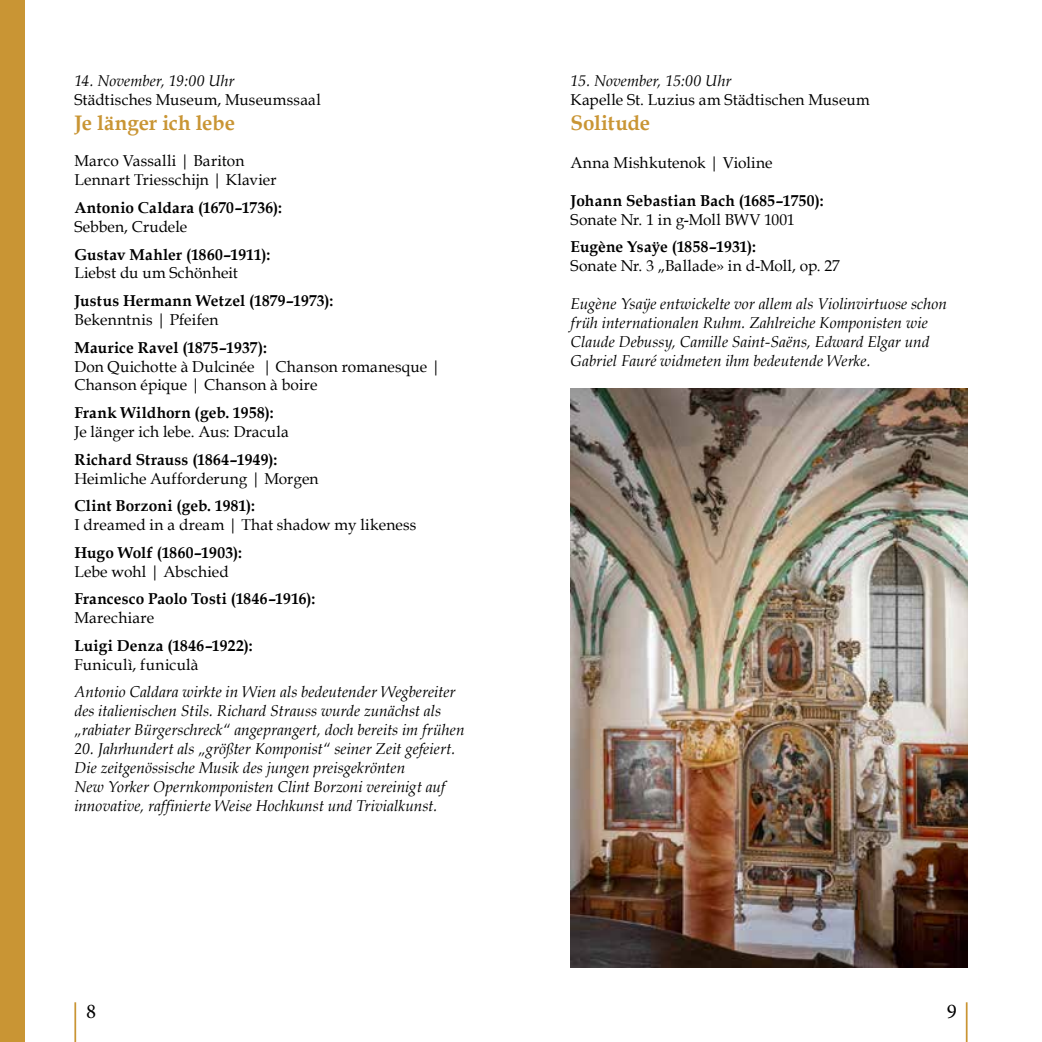
<style>
.page{position:relative;width:1042px;height:1042px;background:#fff}
.page>*{position:absolute;margin:0;border:0;box-sizing:border-box;transform-origin:0 0}
.t1{font:700 21px "Book Antiqua";letter-spacing:-.005em;color:#c99534}
.t2{font:21px "Minion Pro";color:#000}
.t3{font:italic 15.75px/18.9px "Book Antiqua";color:#000}
.t4{font:15.75px/18.9px "Book Antiqua";letter-spacing:.01em;color:#000}
.t5{font:700 15.75px "Book Antiqua";letter-spacing:.01em;color:#000}
</style>
<div class="page">
<hr style="left:74px;top:1002px;width:2px;height:40px;background:#c99534">
<hr style="left:966px;top:1002px;width:1px;height:40px;background:#c99534">
<div style="left:0;top:0;width:25px;height:1042px;background:#c99534"></div>
<img style="left:570px;top:388px;width:397px;height:579px">
<p class="t3" style="left:74px;top:71px;width:162px">14. November, 19:00 Uhr</p>
<p class="t4" style="left:74px;top:90px;width:248px">Städtisches Museum, Museumssaal</p>
<h1 class="t1" style="left:74px;top:108px;width:162px">Je länger ich lebe</h1>
<p class="t4" style="left:74px;top:151px;width:204px">Marco Vassalli | Bariton<br>Lennart Triesschijn | Klavier</p>
<p class="t5" style="left:74px;top:197px;width:209px">Antonio Caldara (1670–1736):</p>
<p class="t4" style="left:74px;top:217px;width:114px">Sebben, Crudele</p>
<p class="t5" style="left:74px;top:243px;width:197px">Gustav Mahler (1860–1911):</p>
<p class="t4" style="left:74px;top:263px;width:165px">Liebst du um Schönheit</p>
<p class="t5" style="left:74px;top:290px;width:260px">Justus Hermann Wetzel (1879–1973):</p>
<p class="t4" style="left:74px;top:310px;width:145px">Bekenntnis | Pfeifen</p>
<p class="t5" style="left:74px;top:336px;width:194px">Maurice Ravel (1875–1937):</p>
<p class="t4" style="left:74px;top:356px;width:367px">Don Quichotte à Dulcinée | Chanson romanesque |<br>Chanson épique | Chanson à boire</p>
<p class="t5" style="left:74px;top:402px;width:201px">Frank Wildhorn (geb. 1958):</p>
<p class="t4" style="left:74px;top:422px;width:216px">Je länger ich lebe. Aus: Dracula</p>
<p class="t5" style="left:74px;top:448px;width:204px">Richard Strauss (1864–1949):</p>
<p class="t4" style="left:74px;top:468px;width:246px">Heimliche Aufforderung | Morgen</p>
<p class="t5" style="left:74px;top:495px;width:182px">Clint Borzoni (geb. 1981):</p>
<p class="t4" style="left:74px;top:515px;width:343px">I dreamed in a dream | That shadow my likeness</p>
<p class="t5" style="left:74px;top:542px;width:169px">Hugo Wolf (1860–1903):</p>
<p class="t4" style="left:74px;top:561px;width:156px">Lebe wohl | Abschied</p>
<p class="t5" style="left:74px;top:588px;width:242px">Francesco Paolo Tosti (1846–1916):</p>
<p class="t4" style="left:74px;top:608px;width:81px">Marechiare</p>
<p class="t5" style="left:74px;top:635px;width:180px">Luigi Denza (1846–1922):</p>
<p class="t4" style="left:74px;top:654px;width:126px">Funiculì, funiculà</p>
<p class="t3" style="left:74px;top:682px;width:392px">Antonio Caldara wirkte in Wien als bedeutender Wegbereiter des italienischen Stils. Richard Strauss wurde zunächst als „rabiater Bürgerschreck“ angeprangert, doch bereits im frühen</p>
<p class="t3" style="left:74px;top:739px;width:382px">20. Jahrhundert als „größter Komponist“ seiner Zeit gefeiert.<br>Die zeitgenössische Musik des jungen preisgekrönten<br>New Yorker Opernkomponisten Clint Borzoni vereinigt auf innovative, raffinierte Weise Hochkunst und Trivialkunst.</p>
<p class="t3" style="left:570px;top:71px;width:162px">15. November, 15:00 Uhr</p>
<p class="t4" style="left:570px;top:90px;width:301px">Kapelle St. Luzius am Städtischen Museum</p>
<h1 class="t1" style="left:570px;top:109px;width:81px">Solitude</h1>
<p class="t4" style="left:570px;top:153px;width:203px">Anna Mishkutenok | Violine</p>
<p class="t5" style="left:570px;top:189px;width:254px">Johann Sebastian Bach (1685–1750):</p>
<p class="t4" style="left:570px;top:209px;width:226px">Sonate Nr. 1 in g-Moll BWV 1001</p>
<p class="t5" style="left:570px;top:236px;width:187px">Eugène Ysaÿe (1858–1931):</p>
<p class="t4" style="left:570px;top:256px;width:271px">Sonate Nr. 3 „Ballade» in d-Moll, op. 27</p>
<p class="t3" style="left:570px;top:294px;width:378px">Eugène Ysaÿe entwickelte vor allem als Violinvirtuose schon früh internationalen Ruhm. Zahlreiche Komponisten wie Claude Debussy, Camille Saint-Saëns, Edward Elgar und Gabriel Fauré widmeten ihm bedeutende Werke.</p>
<h1 class="t2" style="left:86px;top:997px;width:12px">8</h1>
<h1 class="t2" style="left:946px;top:997px;width:12px">9</h1>
</div>
